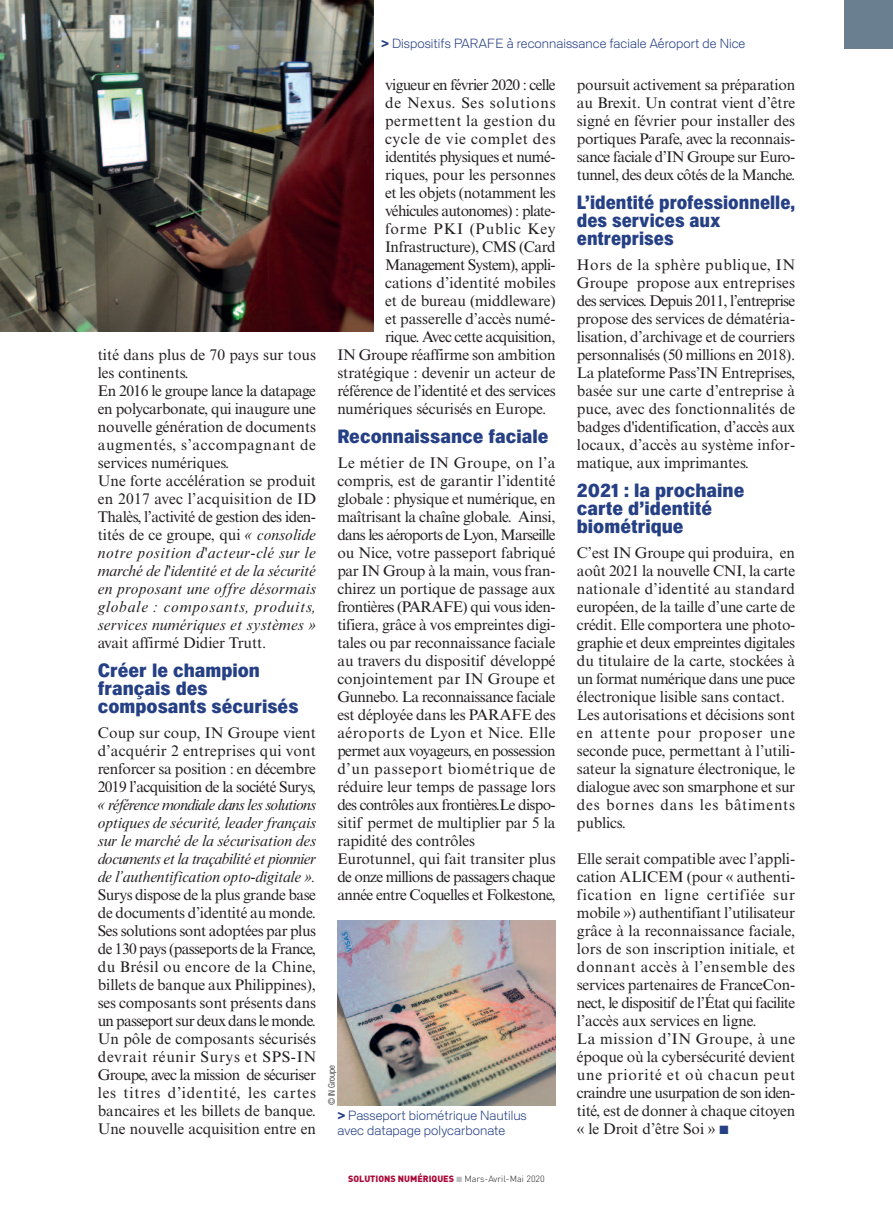
<style>
.page{position:relative;width:893px;height:1212px;background:#fff}
.page>*{position:absolute;margin:0;border:0;box-sizing:border-box;transform-origin:0 0}
.t1{font:19.5px/18px "General G40";color:#264085}
.t2{font:19.5px/18px "General G40";color:#264085;scale:.95 1}
.t3{font:15.45px/18px "Times New Roman MT Std";letter-spacing:-.01em;color:#231f20}
.t4{font:italic 15.45px/18px "Times New Roman MT Std";letter-spacing:-.015em;color:#231f20;text-align:justify}
.t5{font:15.45px "Times New Roman MT Std";letter-spacing:-.045em;color:#231f20}
.t6{font:15.45px "Times New Roman MT Std";letter-spacing:-.03em;color:#231f20}
.t7{font:15.45px "Times New Roman MT Std";letter-spacing:.05em;color:#231f20}
.t8{font:15.45px "Times New Roman MT Std";letter-spacing:-.035em;color:#231f20}
.t9{font:15.45px "Times New Roman MT Std";letter-spacing:.01em;color:#231f20}
.t10{font:15.45px "Times New Roman MT Std";letter-spacing:.035em;color:#231f20}
.t11{font:15.45px "Times New Roman MT Std";letter-spacing:.045em;color:#231f20}
.t12{font:13.5px/15px "General C50";color:#264085}
.t13{font:900 9px "DIN";color:#a9093a}
.t14{font:300 condensed 9px "Helvetica Neue LT Std";letter-spacing:-.015em;color:#231f20}
.s1{font-style:italic}
.s2{font-family:"Helvetica Neue LT Std";font-weight:900;font-stretch:condensed}
.s3{font-family:"Ping Fang SC";font-weight:500}
.s4{color:#264085}
.s5{color:#bcbdc0}
.s6{font-weight:300;color:#231f20}
</style>
<div class="page">
<div style="left:844px;top:0;width:49px;height:49px;background:#6a7f90"></div>
<img style="left:337px;top:921px;width:219px;height:184px">
<img style="left:0;top:0;width:373px;height:332px">
<p class="t3" style="left:98px;top:347px;width:220px">tité dans plus de 70 pays sur tous les continents.<br>En 2016 le groupe lance la datapage en polycarbonate, qui inaugure une nouvelle génération de documents augmentés, s’accompagnant de services numériques.<br>Une forte accélération se produit en 2017 avec l’acquisition de ID<br>Thalès, l’activité de gestion des iden&shy;tités de ce groupe, qui <span class="s1">« consolide notre position d'acteur-clé sur le marché de l'identité et de la sécurité en proposant une offre désormais globale : composants, produits, services numériques et systèmes »</span></p>
<p class="t3" style="left:98px;top:635px;width:170px">avait affirmé Didier Trutt.</p>
<p class="t1" style="left:98px;top:661px;width:202px">Créer le champion français des composants sécurisés</p>
<p class="t3" style="left:98px;top:725px;width:220px;text-align:justify">Coup sur coup, IN Groupe vient d’acquérir 2 entreprises qui vont renforcer sa position : en décembre 2019 l’acquisition de la société Surys,</p>
<p class="t4" style="left:98px;top:797px;width:220px">« référence mondiale dans les solutions optiques de sécurité, leader français sur le marché de la sécurisation des documents et la traçabilité et pionnier de l’authentification opto-digitale ».</p>
<p class="t3" style="left:98px;top:887px;width:220px;text-align:justify">Surys dispose de la plus grande base de documents d’identité au monde.<br>Ses solutions sont adoptées par plus de 130 pays (passeports de la France, du Brésil ou encore de la Chine, billets de banque aux Philippines), ses composants sont présents dans un passeport sur deux dans le monde.<br>Un pôle de composants sécurisés devrait réunir Surys et SPS-IN Groupe, avec la mission de sécuriser les titres d’identité, les cartes bancaires et les billets de banque.<br>Une nouvelle acquisition entre en</p>
<p class="t12" style="left:381px;top:35px;width:366px"><span class="s2">&gt;</span> Dispositifs PARAFE a<span class="s3">̀</span> reconnaissance faciale Ae<span class="s3">́</span>roport de Nice</p>
<p class="t5" style="left:385px;top:79px;width:172px">vigueur en février 2020 : celle</p>
<p class="t7" style="left:385px;top:97px;width:172px">de Nexus. Ses solutions</p>
<p class="t10" style="left:385px;top:115px;width:172px">permettent la gestion du</p>
<p class="t11" style="left:385px;top:133px;width:172px">cycle de vie complet des</p>
<p class="t6" style="left:385px;top:151px;width:172px">identités physiques et numé-</p>
<p class="t3" style="left:385px;top:167px;width:172px">riques, pour les personnes</p>
<p class="t3" style="left:385px;top:185px;width:172px">et les objets (notamment les</p>
<p class="t5" style="left:385px;top:205px;width:172px">véhicules autonomes) : plate-</p>
<p class="t7" style="left:385px;top:223px;width:172px">forme PKI (Public Key</p>
<p class="t6" style="left:385px;top:241px;width:172px">Infrastructure), CMS (Card</p>
<p class="t5" style="left:385px;top:259px;width:172px">Management System), appli-</p>
<p class="t9" style="left:385px;top:277px;width:172px">cations d’identité mobiles</p>
<p class="t3" style="left:385px;top:293px;width:172px">et de bureau (middleware)</p>
<p class="t3" style="left:385px;top:311px;width:172px">et passerelle d’accès numé-</p>
<p class="t8" style="left:385px;top:331px;width:172px">rique. Avec cette acquisition,</p>
<p class="t3" style="left:337px;top:347px;width:220px">IN Groupe réaffirme son ambition</p>
<p class="t3" style="left:337px;top:365px;width:220px">stratégique : devenir un acteur de</p>
<p class="t3" style="left:337px;top:383px;width:220px">référence de l’identité et des services</p>
<p class="t3" style="left:337px;top:401px;width:210px">numériques sécurisés en Europe.</p>
<p class="t1" style="left:337px;top:427px;width:213px">Reconnaissance faciale</p>
<p class="t3" style="left:337px;top:455px;width:220px">Le métier de IN Groupe, on l’a compris, est de garantir l’identité globale : physique et numérique, en maîtrisant la chaîne globale. Ainsi, dans les aéroports de Lyon, Marseille ou Nice, votre passeport fabriqué par IN Group à la main, vous fran&shy;chirez un portique de passage aux frontières (PARAFE) qui vous iden&shy;tifiera, grâce à vos empreintes digi&shy;tales ou par reconnaissance faciale au travers du dispositif développé conjointement par IN Groupe et Gunnebo. La reconnaissance faciale est déployée dans les PARAFE des aéroports de Lyon et Nice. Elle permet aux voyageurs, en possession d’un passeport biométrique de réduire leur temps de passage lors des contrôles aux frontières.Le dispo&shy;sitif permet de multiplier par 5 la rapidité des contrôles Eurotunnel, qui fait transiter plus de onze millions de passagers chaque année entre Coquelles et Folkestone,</p>
<p class="t14" style="left:328px;top:1105px;width:41px;rotate:-90deg">© IN Groupe</p>
<p class="t12" style="left:337px;top:1107px;width:191px"><span class="s2">&gt;</span> Passeport biométrique Nautilus avec datapage polycarbonate</p>
<p class="t3" style="left:577px;top:77px;width:220px;text-align:justify">poursuit activement sa préparation au Brexit. Un contrat vient d’être signé en février pour installer des portiques Parafe, avec la reconnais&shy;sance faciale d’IN Groupe sur Euro&shy;tunnel, des deux côtés de la Manche.</p>
<p class="t2" style="left:577px;top:193px;width:231px">L’identité professionnelle, des services aux entreprises</p>
<p class="t3" style="left:577px;top:257px;width:220px;text-align:justify">Hors de la sphère publique, IN Groupe propose aux entreprises des services. Depuis 2011, l’entreprise propose des services de dématéria&shy;lisation, d’archivage et de courriers personnalisés (50 millions en 2018).<br>La plateforme Pass’IN Entreprises, basée sur une carte d’entreprise à puce, avec des fonctionnalités de badges d'identification, d’accès aux locaux, d’accès au système infor&shy;matique, aux imprimantes.</p>
<p class="t1" style="left:577px;top:481px;width:169px">2021 : la prochaine carte d’identité biométrique</p>
<p class="t3" style="left:577px;top:545px;width:220px">C’est IN Groupe qui produira, en août 2021 la nouvelle CNI, la carte nationale d’identité au standard européen, de la taille d’une carte de crédit. Elle comportera une photo&shy;graphie et deux empreintes digitales du titulaire de la carte, stockées à un format numérique dans une puce électronique lisible sans contact.<br>Les autorisations et décisions sont en attente pour proposer une seconde puce, permettant à l’utili&shy;sateur la signature électronique, le dialogue avec son smarphone et sur des bornes dans les bâtiments publics.</p>
<p class="t3" style="left:577px;top:851px;width:220px">Elle serait compatible avec l’appli&shy;cation ALICEM (pour « authenti&shy;fication en ligne certifiée sur mobile ») authentifiant l’utilisateur grâce à la reconnaissance faciale, lors de son inscription initiale, et donnant accès à l’ensemble des services partenaires de FranceCon&shy;nect, le dispositif de l’État qui facilite l’accès aux services en ligne.<br>La mission d’IN Groupe, à une époque où la cybersécurité devient une priorité et où chacun peut craindre une usurpation de son iden&shy;tité, est de donner à chaque citoyen « le Droit d’être Soi » <span class="s4">■</span></p>
<p class="t13" style="left:348px;top:1173px;width:198px">SOLUTIONS NUMÉRIQUES <span class="s5">■</span> <span class="s6">Mars-Avril-Mai 2020</span></p>
</div>
